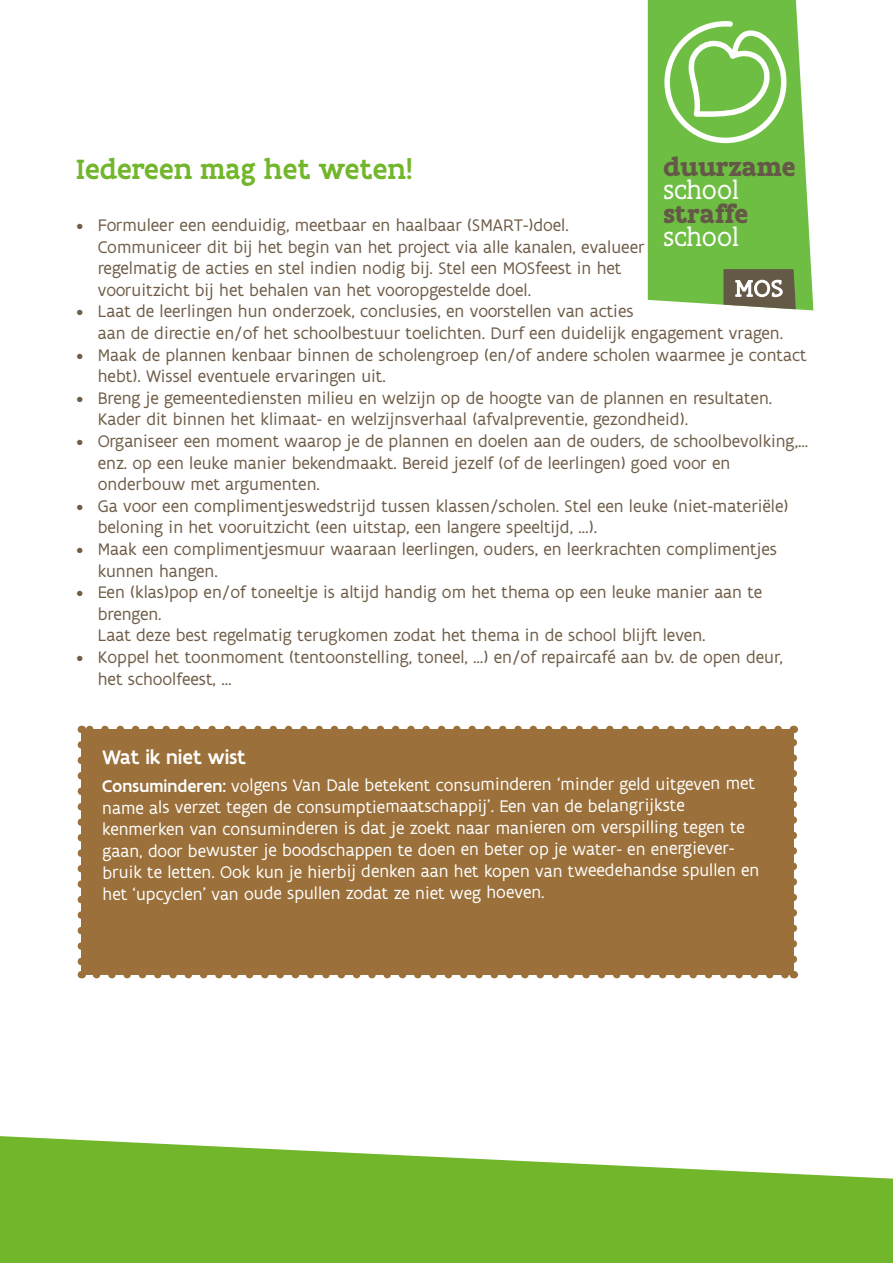
<style>
.page{position:relative;width:893px;height:1263px;background:#fff}
.page>*{position:absolute;margin:0;border:0;box-sizing:border-box;transform-origin:0 0}
.t1{font:500 30px "Flanders Art Serif";color:#72b62b}
.t2{font:700 27.75px "Flanders Art Serif";letter-spacing:-.015em;color:#645847}
.t3{font:27.75px "Flanders Art Serif";color:#fff}
.t4{font:500 21px "Flanders Art Sans";color:#fff}
.t5{font:18px/21.6px "Flanders Art Sans";color:#6f5d48}
.t6{font:18px/21.8px "Flanders Art Sans";letter-spacing:-.005em;color:#fff}
.s1{font-weight:500}
</style>
<div class="page">
<svg style="left:648px;top:0;width:165px;height:310px;fill:#6fbe44"></svg>
<svg style="left:723px;top:269px;width:73px;height:40px"></svg>
<svg style="left:664px;top:21px;width:122px;height:122px"></svg>
<svg style="left:0;top:1136px;width:893px;height:127px;fill:#72b62b"></svg>
<div style="left:81px;top:729px;width:712px;height:246px;background:#9b703a"></div>
<svg style="left:96px;top:975px;width:690px;height:3px"></svg>
<svg style="left:89px;top:726px;width:689px;height:3px"></svg>
<svg style="left:78px;top:745px;width:7px;height:233px"></svg>
<svg style="left:790px;top:726px;width:7px;height:233px"></svg>
<h2 class="t2" style="left:663px;top:150px;width:134px">duurzame</h2>
<h2 class="t3" style="left:663px;top:171px;width:77px">school</h2>
<h2 class="t2" style="left:663px;top:197px;width:87px">straffe</h2>
<h2 class="t3" style="left:663px;top:219px;width:77px">school</h2>
<p class="t1" style="left:77px;top:150px;width:337px">Iedereen mag het weten!</p>
<p class="t5" style="left:98px;top:215px;width:548px;text-indent:-21px">• Formuleer een eenduidig, meetbaar en haalbaar (SMART-)doel.<br>Communiceer dit bij het begin van het project via alle kanalen, evalueer regelmatig de acties en stel indien nodig bij. Stel een MOSfeest in het vooruitzicht bij het behalen van het vooropgestelde doel.</p>
<p class="t5" style="left:98px;top:301px;width:687px;text-indent:-21px">• Laat de leerlingen hun onderzoek, conclusies, en voorstellen van acties<br>aan de directie en/of het schoolbestuur toelichten. Durf een duidelijk engagement vragen.</p>
<p class="t5" style="left:98px;top:344px;width:710px;text-indent:-21px">• Maak de plannen kenbaar binnen de scholengroep (en/of andere scholen waarmee je contact hebt). Wissel eventuele ervaringen uit.</p>
<p class="t5" style="left:98px;top:387px;width:676px;text-indent:-21px">• Breng je gemeentediensten milieu en welzijn op de hoogte van de plannen en resultaten.<br>Kader dit binnen het klimaat- en welzijnsverhaal (afvalpreventie, gezondheid).</p>
<p class="t5" style="left:98px;top:431px;width:712px;text-indent:-21px">• Organiseer een moment waarop je de plannen en doelen aan de ouders, de schoolbevolking,... enz. op een leuke manier bekendmaakt. Bereid jezelf (of de leerlingen) goed voor en onderbouw met argumenten.</p>
<p class="t5" style="left:98px;top:495px;width:692px;text-indent:-21px">• Ga voor een complimentjeswedstrijd tussen klassen/scholen. Stel een leuke (niet-materiële) beloning in het vooruitzicht (een uitstap, een langere speeltijd, …).</p>
<p class="t5" style="left:98px;top:539px;width:681px;text-indent:-21px">• Maak een complimentjesmuur waaraan leerlingen, ouders, en leerkrachten complimentjes kunnen hangen.</p>
<p class="t5" style="left:98px;top:582px;width:666px;text-indent:-21px">• Een (klas)pop en/of toneeltje is altijd handig om het thema op een leuke manier aan te brengen.<br>Laat deze best regelmatig terugkomen zodat het thema in de school blijft leven.</p>
<p class="t5" style="left:98px;top:647px;width:687px;text-indent:-21px">• Koppel het toonmoment (tentoonstelling, toneel, …) en/of repaircafé aan bv. de open deur, het schoolfeest, …</p>
<p class="t4" style="left:102px;top:744px;width:146px">Wat ik niet wist</p>
<p class="t6" style="left:102px;top:774px;width:659px"><span class="s1">Consuminderen:</span> volgens Van Dale betekent consuminderen ‘minder geld uitgeven met name als verzet tegen de consumptiemaatschappij’. Een van de belangrijkste kenmerken van consuminderen is dat je zoekt naar manieren om verspilling tegen te gaan, door bewuster je boodschappen te doen en beter op je water- en energiever&shy;bruik te letten. Ook kun je hierbij denken aan het kopen van tweedehandse spullen en het ‘upcyclen’ van oude spullen zodat ze niet weg hoeven.</p>
</div>
